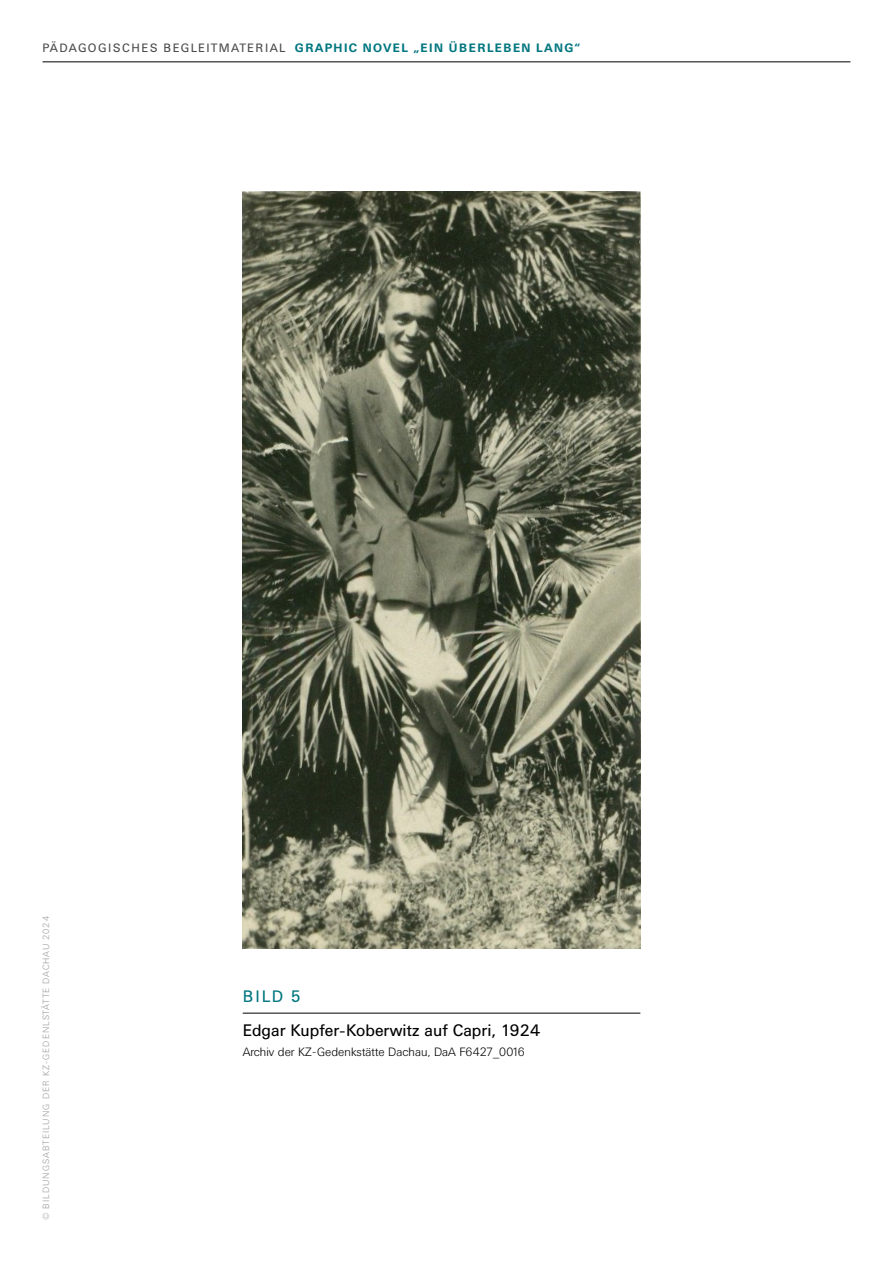
<style>
.page{position:relative;width:893px;height:1263px;background:#fff}
.page>*{position:absolute;margin:0;border:0;box-sizing:border-box;transform-origin:0 0}
.t1{font:16.5px "Univers BSK";color:#000}
.t2{font:16.5px "Univers BSK";color:#00767f}
.t3{font:700 12px "Univers BSK";letter-spacing:.13em;color:#00767f}
.t4{font:300 12px "Univers BSK";color:#000}
.t5{font:300 9px "Univers BSK";letter-spacing:.11em;color:#9d9d9c}
.s1{font-weight:400;color:#4a4a49}
</style>
<div class="page">
<hr style="left:43px;top:62px;width:807px;height:1px;background:#000">
<img style="left:243px;top:191px;width:397px;height:757px">
<hr style="left:243px;top:1013px;width:397px;height:1px;background:#000">
<p class="t3" style="left:43px;top:40px;width:539px"><span class="s1">PÄDAGOGISCHES BEGLEITMATERIAL</span> GRAPHIC NOVEL „EIN ÜBERLEBEN LANG“</p>
<p class="t5" style="left:41px;top:1220px;width:306px;rotate:-90deg">© BILDUNGSABTEILUNG DER KZ-GEDENLSTÄTTE DACHAU 2024</p>
<p class="t2" style="left:243px;top:987px;width:60px">BILD 5</p>
<p class="t1" style="left:243px;top:1021px;width:299px">Edgar Kupfer-Koberwitz auf Capri, 1924</p>
<p class="t4" style="left:243px;top:1045px;width:284px">Archiv der KZ-Gedenkstätte Dachau, DaA F6427_0016</p>
</div>
